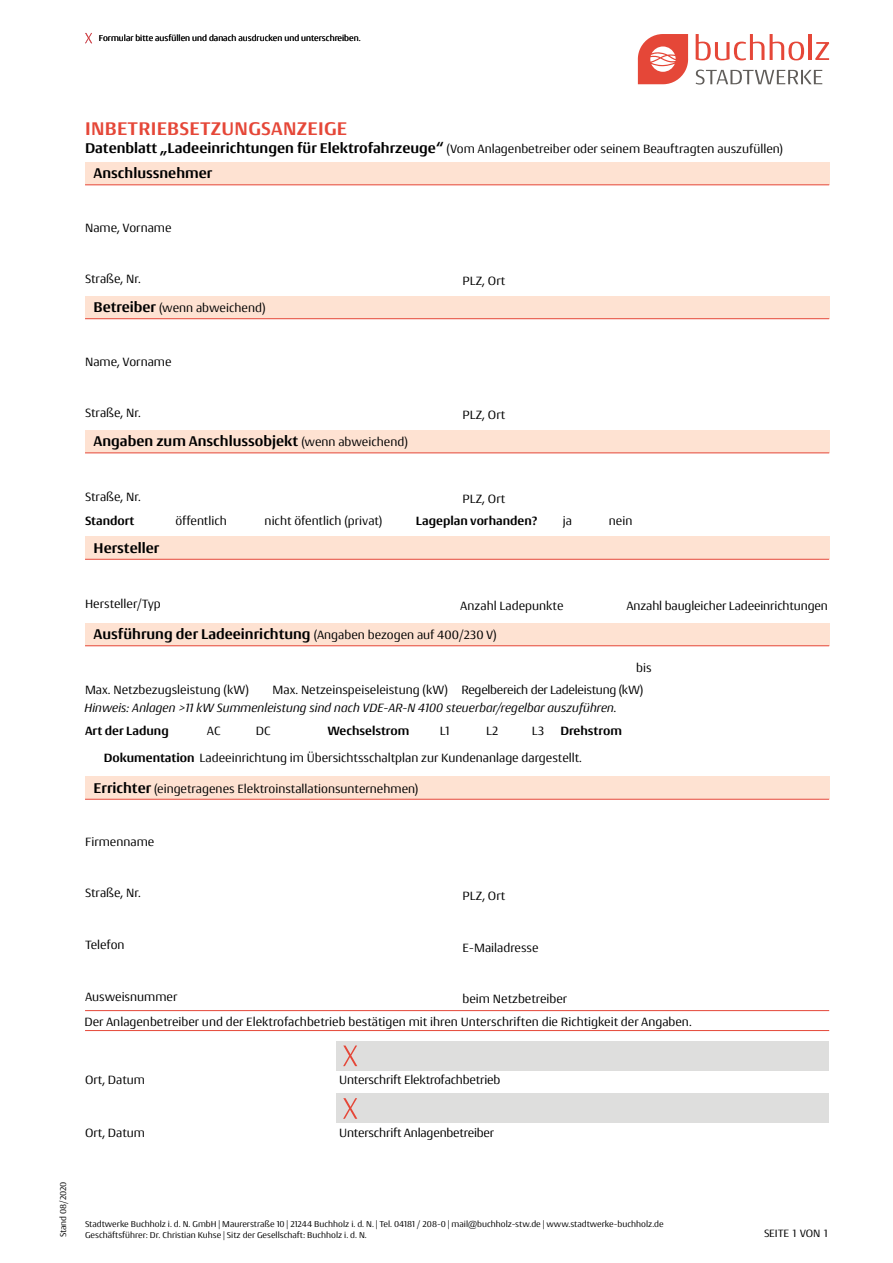
<style>
.page{position:relative;width:893px;height:1263px;background:#fff}
.page>*{position:absolute;margin:0;border:0;box-sizing:border-box;transform-origin:0 0}
.t1{font:700 19.5px "Conto";letter-spacing:.015em;color:#e54738}
.t2{font:700 15px "Conto";color:#000}
.t3{font:12.75px/26.5px "Conto";color:#000}
.t4{font:italic 12.75px "Conto";color:#000}
.t5{font:12.75px "Conto";letter-spacing:-.02em;color:#000}
.t6{font:700 12.75px "Conto";color:#000}
.t7{font:11.25px "Conto";letter-spacing:-.01em;color:#000}
.t8{font:9px/10.8px "Conto";color:#000}
.s1{font-weight:700;font-size:15px}
.s2{font-weight:400;font-size:12.75px}
.s3{font-weight:700}
</style>
<div class="page">
<svg style="left:638px;top:34px;width:50px;height:50px"></svg>
<svg style="left:696px;top:70px;width:126px;height:15px"></svg>
<hr style="left:808px;top:34px;width:4px;height:26px;background:#e54738">
<svg style="left:815px;top:42px;width:14px;height:18px"></svg>
<svg style="left:696px;top:34px;width:68px;height:26px"></svg>
<svg style="left:770px;top:34px;width:34px;height:26px"></svg>
<div style="left:85px;top:162px;width:744px;height:23px;background:#fee2d2"></div>
<hr style="left:85px;top:184px;width:744px;height:1px;background:#e54738">
<div style="left:85px;top:623px;width:744px;height:22px;background:#fee2d2"></div>
<hr style="left:85px;top:645px;width:744px;height:1px;background:#e54738">
<div style="left:85px;top:296px;width:744px;height:22px;background:#fee2d2"></div>
<hr style="left:85px;top:318px;width:744px;height:1px;background:#e54738">
<div style="left:85px;top:430px;width:744px;height:23px;background:#fee2d2"></div>
<hr style="left:85px;top:452px;width:744px;height:1px;background:#e54738">
<div style="left:85px;top:536px;width:744px;height:23px;background:#fee2d2"></div>
<hr style="left:85px;top:559px;width:744px;height:1px;background:#e54738">
<div style="left:85px;top:776px;width:744px;height:23px;background:#fee2d2"></div>
<hr style="left:85px;top:799px;width:744px;height:1px;background:#e54738">
<hr style="left:85px;top:1010px;width:744px;height:1px;background:#e54738">
<hr style="left:85px;top:1030px;width:744px;height:1px;background:#e54738">
<div style="left:337px;top:1041px;width:492px;height:30px;background:#dededd"></div>
<svg style="left:343px;top:1045px;width:14px;height:21px"></svg>
<div style="left:337px;top:1093px;width:492px;height:30px;background:#dededd"></div>
<svg style="left:343px;top:1098px;width:14px;height:21px"></svg>
<svg style="left:85px;top:33px;width:7px;height:10px"></svg>
<p class="t8" style="left:99px;top:32px;width:263px">Formular bitte ausfüllen und danach ausdrucken und unterschreiben.</p>
<h1 class="t1" style="left:85px;top:116px;width:264px">INBETRIEBSETZUNGSANZEIGE</h1>
<p class="t3" style="left:85px;top:135px;width:700px"><span class="s1">Datenblatt „Ladeeinrichtungen für Elektrofahrzeuge“</span> (Vom Anlagenbetreiber oder seinem Beauftragten auszufüllen)</p>
<p class="t2" style="left:94px;top:164px;width:120px">Anschlussnehmer</p>
<p class="t3" style="left:85px;top:214px;width:88px">Name, Vorname</p>
<p class="t3" style="left:85px;top:265px;width:57px">Straße, Nr.</p>
<p class="t3" style="left:463px;top:267px;width:44px">PLZ, Ort</p>
<p class="t3" style="left:94px;top:294px;width:173px"><span class="s1">Betreiber</span> (wenn abweichend)</p>
<p class="t3" style="left:85px;top:348px;width:88px">Name, Vorname</p>
<p class="t3" style="left:85px;top:399px;width:57px">Straße, Nr.</p>
<p class="t3" style="left:463px;top:401px;width:44px">PLZ, Ort</p>
<p class="t2" style="left:94px;top:432px;width:316px">Angaben zum Anschlussobjekt <span class="s2">(wenn abweichend)</span></p>
<p class="t3" style="left:85px;top:483px;width:57px">Straße, Nr.</p>
<p class="t3" style="left:463px;top:485px;width:44px">PLZ, Ort</p>
<p class="t6" style="left:85px;top:513px;width:51px">Standort</p>
<p class="t3" style="left:175px;top:507px;width:53px">öffentlich</p>
<p class="t3" style="left:265px;top:507px;width:119px">nicht öfentlich (privat)</p>
<p class="t6" style="left:416px;top:513px;width:123px">Lageplan vorhanden?</p>
<p class="t3" style="left:563px;top:507px;width:11px">ja</p>
<p class="t3" style="left:609px;top:507px;width:25px">nein</p>
<p class="t2" style="left:94px;top:538px;width:67px">Hersteller</p>
<p class="t3" style="left:85px;top:590px;width:77px">Hersteller/Typ</p>
<p class="t3" style="left:460px;top:592px;width:105px">Anzahl Ladepunkte</p>
<p class="t3" style="left:626px;top:592px;width:203px">Anzahl baugleicher Ladeeinrichtungen</p>
<p class="t2" style="left:94px;top:625px;width:405px">Ausführung der Ladeeinrichtung <span class="s2">(Angaben bezogen auf 400/230 V)</span></p>
<p class="t3" style="left:636px;top:654px;width:17px">bis</p>
<p class="t3" style="left:85px;top:676px;width:165px">Max. Netzbezugsleistung (kW)</p>
<p class="t5" style="left:273px;top:682px;width:372px">Max. Netzeinspeiseleistung (kW) Regelbereich der Ladeleistung (kW)</p>
<p class="t4" style="left:84px;top:699px;width:534px">Hinweis: Anlagen &gt;11 kW Summenleistung sind nach VDE-AR-N 4100 steuerbar/regelbar auszuführen.</p>
<p class="t6" style="left:85px;top:723px;width:85px">Art der Ladung</p>
<p class="t3" style="left:207px;top:717px;width:15px">AC</p>
<p class="t3" style="left:256px;top:717px;width:16px">DC</p>
<p class="t6" style="left:327px;top:723px;width:84px">Wechselstrom</p>
<p class="t3" style="left:440px;top:717px;width:11px">L1</p>
<p class="t3" style="left:486px;top:717px;width:14px">L2</p>
<p class="t3" style="left:532px;top:717px;width:14px">L3</p>
<p class="t3" style="left:104px;top:717px;width:520px;text-indent:457px"><span class="s3">Drehstrom<br>Dokumentation</span> Ladeeinrichtung im Übersichtsschaltplan zur Kundenanlage dargestellt.</p>
<p class="t3" style="left:94px;top:775px;width:326px"><span class="s1">Errichter</span> (eingetragenes Elektroinstallationsunternehmen)</p>
<p class="t3" style="left:85px;top:828px;width:71px">Firmenname</p>
<p class="t3" style="left:85px;top:879px;width:57px">Straße, Nr.</p>
<p class="t3" style="left:463px;top:882px;width:44px">PLZ, Ort</p>
<p class="t3" style="left:85px;top:931px;width:41px">Telefon</p>
<p class="t3" style="left:463px;top:934px;width:77px">E-Mailadresse</p>
<p class="t3" style="left:85px;top:983px;width:94px">Ausweisnummer</p>
<p class="t3" style="left:85px;top:988px;width:609px;line-height:22.2px;text-indent:378px">beim Netzbetreiber<br>Der Anlagenbetreiber und der Elektrofachbetrieb bestätigen mit ihren Unterschriften die Richtigkeit der Angaben.</p>
<p class="t8" style="left:58px;top:1237px;width:57px;rotate:-90deg">Stand 08/2020</p>
<p class="t3" style="left:85px;top:1066px;width:62px">Ort, Datum</p>
<p class="t3" style="left:339px;top:1066px;width:163px">Unterschrift Elektrofachbetrieb</p>
<p class="t3" style="left:85px;top:1119px;width:62px">Ort, Datum</p>
<p class="t3" style="left:339px;top:1119px;width:157px">Unterschrift Anlagenbetreiber</p>
<p class="t8" style="left:85px;top:1218px;width:580px">Stadtwerke Buchholz i. d. N. GmbH | Maurerstraße 10 | 21244 Buchholz i. d. N. | Tel. 04181 / 208-0 | mail@buchholz-stw.de | www.stadtwerke-buchholz.de<br>Geschäftsführer: Dr. Christian Kuhse | Sitz der Gesellschaft: Buchholz i. d. N.</p>
<p class="t7" style="left:764px;top:1226px;width:67px">SEITE 1 VON 1</p>
</div>
